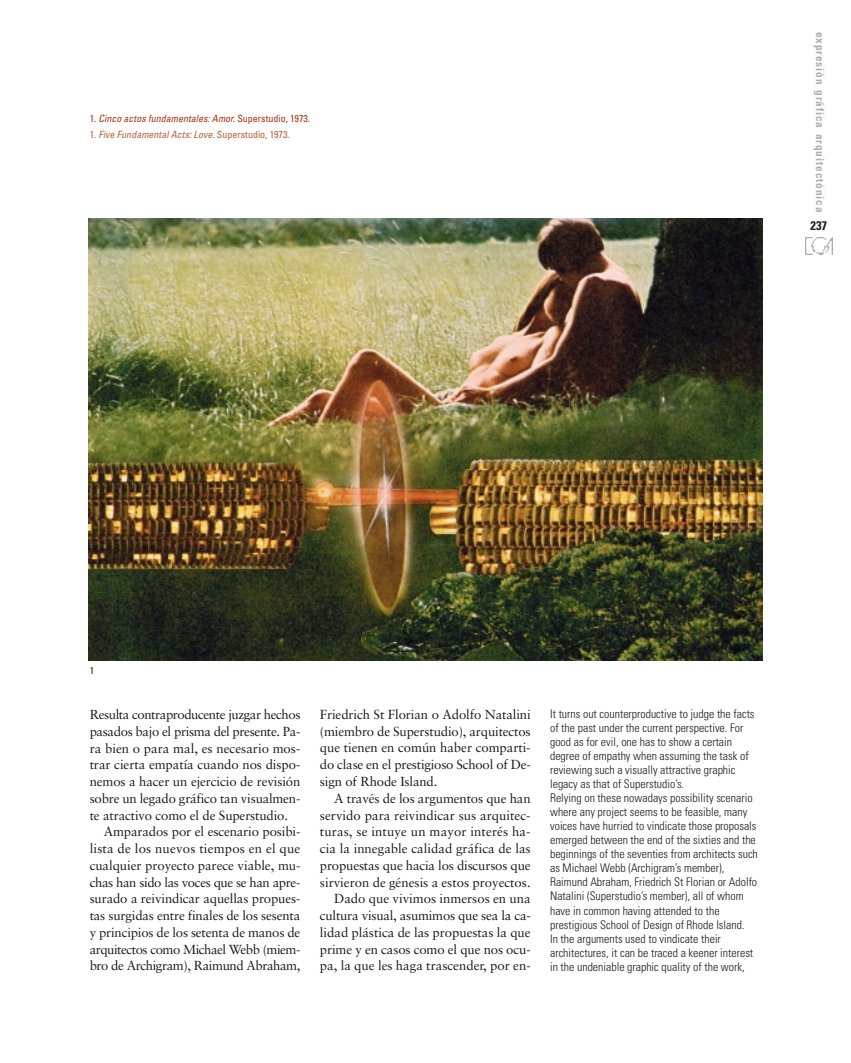
<style>
.page{position:relative;width:851px;height:1063px;background:#fff}
.page>*{position:absolute;margin:0;border:0;box-sizing:border-box;transform-origin:0 0}
.t1{font:13.12px "Sabon";letter-spacing:-.01em;color:#1c1c1c}
.t2{font:13.12px "Sabon";letter-spacing:-.035em;color:#1c1c1c}
.t3{font:13.12px "Sabon";letter-spacing:-.03em;color:#1c1c1c}
.t4{font:13.12px "Sabon";letter-spacing:.01em;color:#1c1c1c}
.t5{font:13.12px "Sabon";letter-spacing:.015em;color:#1c1c1c}
.t6{font:700 condensed 12.5px "Univers";color:#1c1c1c}
.t7{font:300 condensed 11.88px/14.1px "Univers";color:#1c1c1c}
.t8{font:700 condensed 11.25px "Univers";letter-spacing:.08em;color:#aeaeae}
.t9{font:italic condensed 10px/16px "Univers";color:#a63212}
.t10{font:condensed 10px "Univers";color:#1c1c1c}
.s1{font-style:normal}
.s2{font-style:normal;color:#b6603a}
.s3{color:#b6603a}
</style>
<div class="page">
<img style="left:805px;top:237px;width:27px;height:18px">
<img style="left:88px;top:219px;width:674px;height:442px">
<p class="t9" style="left:90px;top:111px;width:222px"><span class="s1">1 .</span> Cinco actos fundamentales:Amor.<span class="s1">S u p e r st u d i o , 1 9 7 3 .<br></span><span class="s2">1 .</span> <span class="s3">Five Fundamental Acts:Love.</span><span class="s2">S u p e r st u d i o , 1 9 7 3 .</span></p>
<p class="t8" style="left:824px;top:32px;width:182px;rotate:90deg">expresión gráfica arquitectónica</p>
<p class="t6" style="left:810px;top:220px;width:18px">237</p>
<p class="t10" style="left:90px;top:666px;width:6px">1</p>
<p class="t2" style="left:90px;top:709px;width:212px">Resulta contraproducente juzgar hechos</p>
<p class="t1" style="left:90px;top:726px;width:212px">pasados bajo el prisma del presente. Pa-</p>
<p class="t1" style="left:90px;top:743px;width:212px">ra bien o para mal, es necesario mos-</p>
<p class="t1" style="left:90px;top:759px;width:212px">trar cierta empatía cuando nos dispo-</p>
<p class="t1" style="left:90px;top:776px;width:212px">nemos a hacer un ejercicio de revisión</p>
<p class="t1" style="left:90px;top:793px;width:212px">sobre un legado gráfico tan visualmen-</p>
<p class="t1" style="left:90px;top:810px;width:200px">te atractivo como el de Superstudio.</p>
<p class="t1" style="left:104px;top:826px;width:198px">Amparados por el escenario posibi-</p>
<p class="t5" style="left:90px;top:843px;width:212px">lista de los nuevos tiempos en el que</p>
<p class="t1" style="left:90px;top:860px;width:212px">cualquier proyecto parece viable, mu-</p>
<p class="t3" style="left:90px;top:877px;width:212px">chas han sido las voces que se han apre-</p>
<p class="t1" style="left:90px;top:893px;width:212px">surado a reivindicar aquellas propues-</p>
<p class="t1" style="left:90px;top:910px;width:212px">tas surgidas entre finales de los sesenta</p>
<p class="t1" style="left:90px;top:927px;width:212px">y principios de los setenta de manos de</p>
<p class="t2" style="left:90px;top:944px;width:212px">arquitectos como Michael Webb (miem-</p>
<p class="t3" style="left:90px;top:960px;width:212px">bro de Archigram), Raimund Abraham,</p>
<p class="t1" style="left:320px;top:709px;width:212px">Friedrich St Florian o Adolfo Natalini</p>
<p class="t1" style="left:320px;top:726px;width:212px">(miembro de Superstudio), arquitectos</p>
<p class="t1" style="left:320px;top:743px;width:212px">que tienen en común haber comparti-</p>
<p class="t1" style="left:320px;top:759px;width:212px">do clase en el prestigioso School of De-</p>
<p class="t1" style="left:320px;top:776px;width:119px">sign of Rhode Island.</p>
<p class="t1" style="left:334px;top:793px;width:198px">A través de los argumentos que han</p>
<p class="t1" style="left:320px;top:810px;width:212px">servido para reivindicar sus arquitec-</p>
<p class="t4" style="left:320px;top:826px;width:212px">turas, se intuye un mayor interés ha-</p>
<p class="t1" style="left:320px;top:843px;width:212px">cia la innegable calidad gráfica de las</p>
<p class="t1" style="left:320px;top:860px;width:212px">propuestas que hacia los discursos que</p>
<p class="t1" style="left:320px;top:877px;width:212px">sirvieron de génesis a estos proyectos.</p>
<p class="t1" style="left:334px;top:893px;width:198px">Dado que vivimos inmersos en una</p>
<p class="t1" style="left:320px;top:910px;width:212px">cultura visual, asumimos que sea la ca-</p>
<p class="t1" style="left:320px;top:927px;width:212px">lidad plástica de las propuestas la que</p>
<p class="t1" style="left:320px;top:944px;width:212px">prime y en casos como el que nos ocu-</p>
<p class="t1" style="left:320px;top:960px;width:212px">pa, la que les haga trascender, por en-</p>
<p class="t7" style="left:550px;top:707px;width:209px">It turns out counterproductive to judge the facts of the past under the current perspective. For good as for evil, one has to show a certain degree of empathy when assuming the task of reviewing such a visually attractive graphic legacy as that of Superstudio’s.<br>Relying on these nowadays possibility scenario where any project seems to be feasible, many voices have hurried to vindicate those proposals emerged between the end of the sixties and the beginnings of the seventies from architects such as Michael Webb (Archigram’s member), Raimund Abraham, Friedrich St Florian or Adolfo Natalini (Superstudio’s member), all of whom have in common having attended to the prestigious School of Design of Rhode Island.<br>In the arguments used to vindicate their architectures, it can be traced a keener interest in the undeniable graphic quality of the work,</p>
</div>
